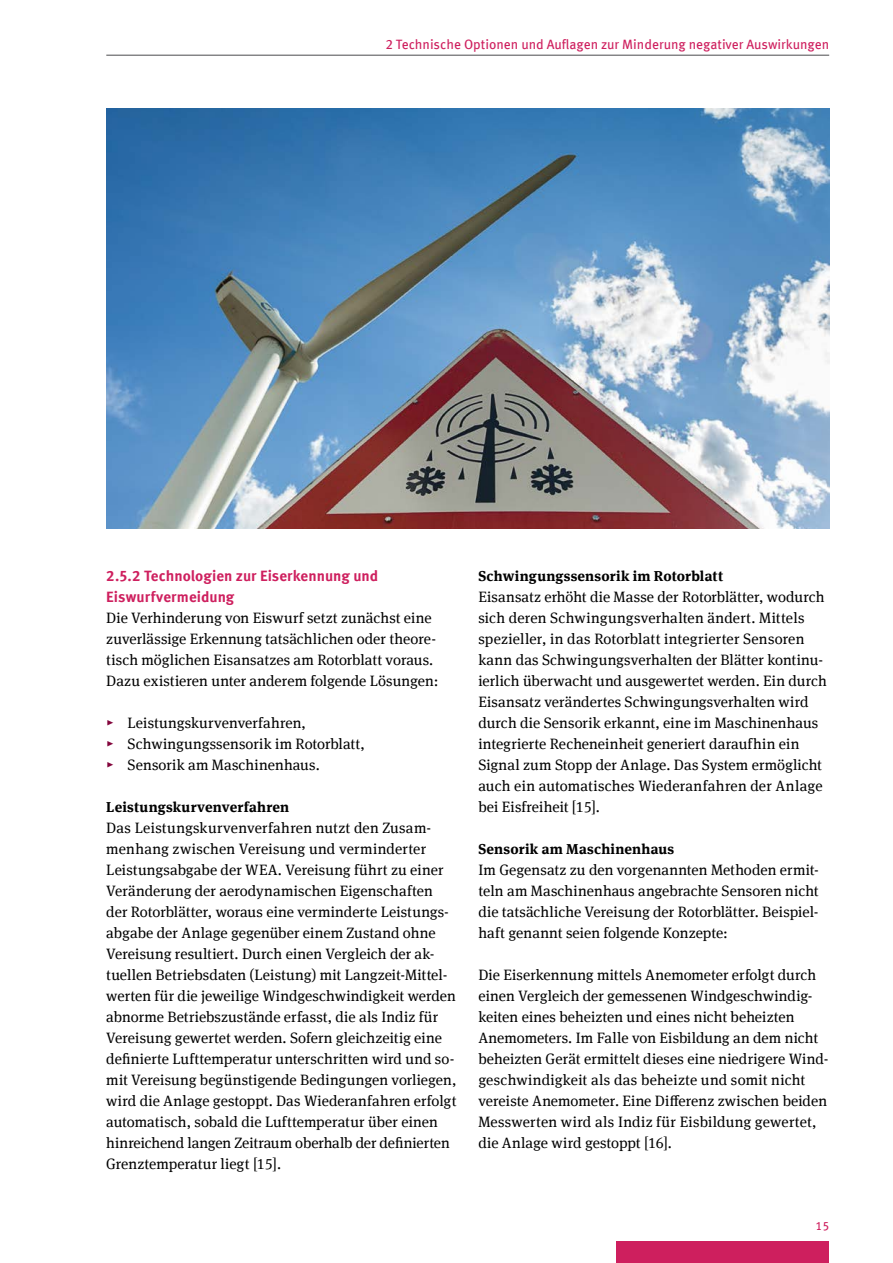
<style>
.page{position:relative;width:893px;height:1263px;background:#fff}
.page>*{position:absolute;margin:0;border:0;box-sizing:border-box;transform-origin:0 0}
.Innenseiten_P_Copytext{font:15px/21px "Meta Serif Offc";letter-spacing:.005em;color:#000}
.Innenseiten_H4_Subline{font:700 15px/21px "Meta Offc";color:#ce1f5e}
.Innenseiten_H5_Subline{font:700 14.4px "Meta Serif Offc";letter-spacing:.015em;color:#000}
.t1{font:13.5px "Meta Offc";color:#ce1f5e}
.t2{font:12px "Meta Offc";color:#ce1f5e}
.s1{color:#83053c}
</style>
<div class="page">
<div style="left:617px;top:1242px;width:212px;height:21px;background:#ce1f5e"></div>
<hr style="left:106px;top:55px;width:723px;height:1px;background:#4b4b4d">
<img style="left:106px;top:108px;width:723px;height:420px">
<p class="t1" style="left:385px;top:36px;width:445px">2 Technische Optionen und Auflagen zur Minderung negativer Auswirkungen</p>
<h3 class="Innenseiten_H4_Subline" style="left:106px;top:565px;width:273px">2.5.2 Technologien zur Eiserkennung und<br>Eiswurfvermeidung</h3>
<p class="Innenseiten_P_Copytext" style="left:106px;top:607px;width:334px">Die Verhinderung von Eiswurf setzt zunächst eine zuverlässige Erkennung tatsächlichen oder theore&shy;tisch möglichen Eisansatzes am Rotorblatt voraus.<br>Dazu existieren unter anderem folgende Lösungen:</p>
<p class="Innenseiten_P_Copytext" style="left:106px;top:712px;width:201px"><span class="s1">▸</span> Leistungskurvenverfahren,</p>
<p class="Innenseiten_P_Copytext" style="left:106px;top:733px;width:260px"><span class="s1">▸</span> Schwingungssensorik im Rotorblatt,</p>
<p class="Innenseiten_P_Copytext" style="left:106px;top:754px;width:215px"><span class="s1">▸</span> Sensorik am Maschinenhaus.</p>
<p class="Innenseiten_H5_Subline" style="left:106px;top:798px;width:185px">Leistungskurvenverfahren</p>
<p class="Innenseiten_P_Copytext" style="left:106px;top:817px;width:352px">Das Leistungskurvenverfahren nutzt den Zusam&shy;menhang zwischen Vereisung und verminderter Leistungsabgabe der WEA. Vereisung führt zu einer Veränderung der aerodynamischen Eigenschaften der Rotorblätter, woraus eine verminderte Leistungs&shy;abgabe der Anlage gegenüber einem Zustand ohne Vereisung resultiert. Durch einen Vergleich der ak&shy;tuellen Betriebsdaten (Leistung) mit Langzeit-Mittel&shy;werten für die jeweilige Windgeschwindigkeit werden abnorme Betriebszustände erfasst, die als Indiz für Vereisung gewertet werden. Sofern gleichzeitig eine definierte Lufttemperatur unterschritten wird und so&shy;mit Vereisung begünstigende Bedingungen vorliegen, wird die Anlage gestoppt. Das Wiederanfahren erfolgt automatisch, sobald die Lufttemperatur über einen hinreichend langen Zeitraum oberhalb der definierten Grenztemperatur liegt [15].</p>
<p class="Innenseiten_H5_Subline" style="left:478px;top:567px;width:246px">Schwingungssensorik im Rotorblatt</p>
<p class="Innenseiten_P_Copytext" style="left:478px;top:586px;width:350px">Eisansatz erhöht die Masse der Rotorblätter, wodurch sich deren Schwingungsverhalten ändert. Mittels spezieller, in das Rotorblatt integrierter Sensoren kann das Schwingungsverhalten der Blätter kontinu&shy;ierlich überwacht und ausgewertet werden. Ein durch Eisansatz verändertes Schwingungsverhalten wird durch die Sensorik erkannt, eine im Maschinenhaus integrierte Recheneinheit generiert daraufhin ein Signal zum Stopp der Anlage. Das System ermöglicht auch ein automatisches Wiederanfahren der Anlage bei Eisfreiheit [15].</p>
<p class="Innenseiten_H5_Subline" style="left:478px;top:840px;width:197px">Sensorik am Maschinenhaus</p>
<p class="Innenseiten_P_Copytext" style="left:478px;top:859px;width:342px;text-align:justify">Im Gegensatz zu den vorgenannten Methoden ermit&shy;teln am Maschinenhaus angebrachte Sensoren nicht die tatsächliche Vereisung der Rotorblätter. Beispiel&shy;haft genannt seien folgende Konzepte:</p>
<p class="Innenseiten_P_Copytext" style="left:478px;top:964px;width:351px">Die Eiserkennung mittels Anemometer erfolgt durch einen Vergleich der gemessenen Windgeschwindig&shy;keiten eines beheizten und eines nicht beheizten Anemometers. Im Falle von Eisbildung an dem nicht beheizten Gerät ermittelt dieses eine niedrigere Wind&shy;geschwindigkeit als das beheizte und somit nicht vereiste Anemometer. Eine Differenz zwischen beiden Messwerten wird als Indiz für Eisbildung gewertet, die Anlage wird gestoppt [16].</p>
<p class="t2" style="left:815px;top:1218px;width:15px">15</p>
</div>
